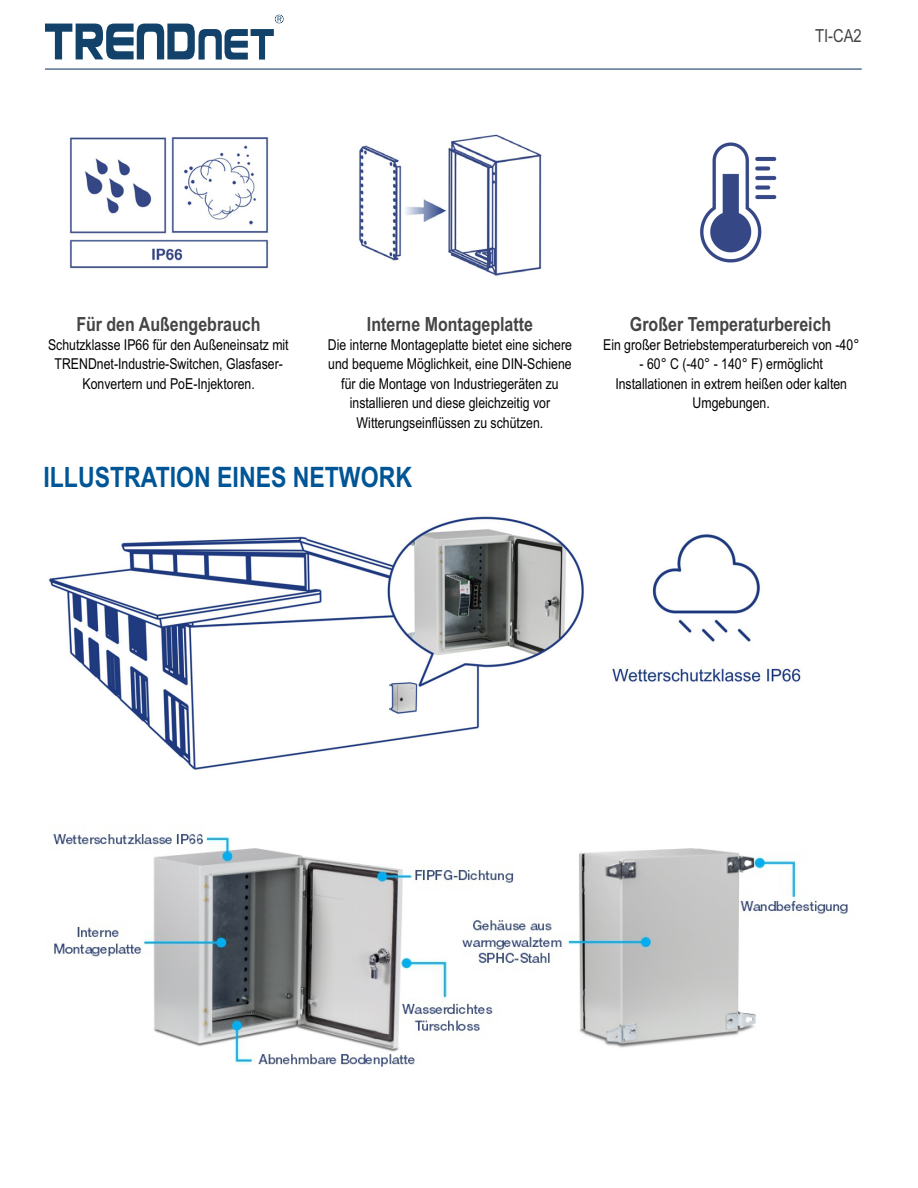
<style>
.page{position:relative;width:918px;height:1188px;background:#fff}
.page>*{position:absolute;margin:0;border:0;box-sizing:border-box;transform-origin:0 0}
.t1{font:700 28.2px "Arial Narrow";color:#005596}
.t2{font:700 19.5px "Arial Narrow";color:#454545}
.t3{font:18px "Arial Narrow";color:#454545}
.t4{font:15px/19.5px "Arial Narrow";color:#000;text-align:center}
</style>
<div class="page">
<img style="left:69px;top:137px;width:200px;height:132px">
<img style="left:359px;top:134px;width:183px;height:142px">
<img style="left:700px;top:142px;width:77px;height:121px">
<img style="left:48px;top:516px;width:753px;height:254px">
<img style="left:53px;top:834px;width:797px;height:233px">
<svg style="left:45px;top:15px;width:238px;height:45px"></svg>
<hr style="left:45px;top:68px;width:817px;height:2px;background:#32537e">
<p class="t3" style="left:815px;top:28px;width:48px">TI-CA2</p>
<h2 class="t2" style="left:76px;top:317px;width:186px">Für den Außengebrauch</h2>
<p class="t4" style="left:48px;top:336px;width:242px">Schutzklasse IP66 für den Außeneinsatz mit<br>TRENDnet-Industrie-Switchen, Glasfaser-<br>Konvertern und PoE-Injektoren.</p>
<h2 class="t2" style="left:367px;top:317px;width:168px">Interne Montageplatte</h2>
<p class="t4" style="left:328px;top:336px;width:246px">Die interne Montageplatte bietet eine sichere und bequeme Möglichkeit, eine DIN-Schiene für die Montage von Industriegeräten zu installieren und diese gleichzeitig vor Witterungseinflüssen zu schützen.</p>
<h1 class="t1" style="left:43px;top:466px;width:370px">ILLUSTRATION EINES NETWORK</h1>
<h2 class="t2" style="left:630px;top:317px;width:203px">Großer Temperaturbereich</h2>
<p class="t4" style="left:603px;top:336px;width:258px">Ein großer Betriebstemperaturbereich von -40°</p>
<p class="t4" style="left:615px;top:356px;width:233px">- 60° C (-40° - 140° F) ermöglicht<br>Installationen in extrem heißen oder kalten<br>Umgebungen.</p>
</div>
